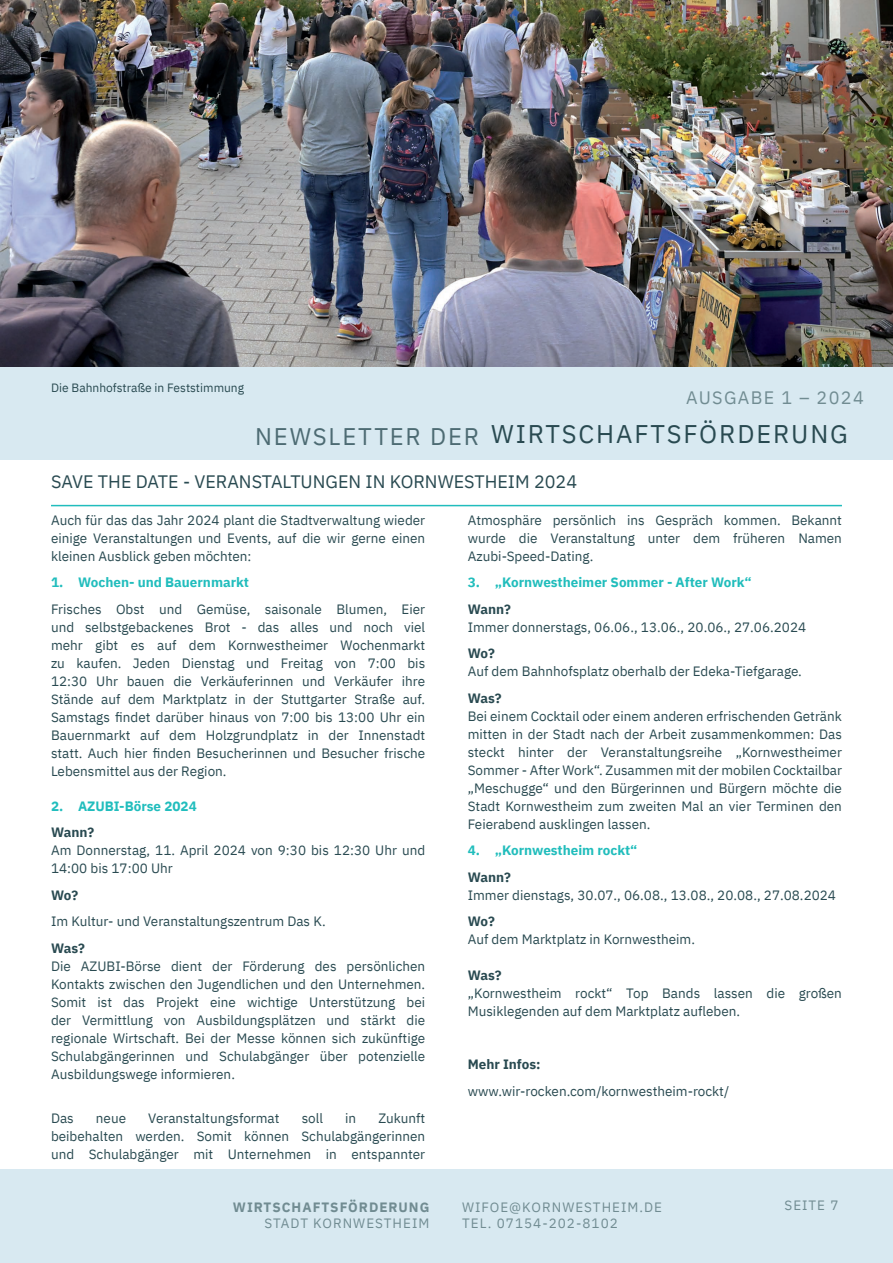
<style>
.page{position:relative;width:893px;height:1263px;background:#fff}
.page>*{position:absolute;margin:0;border:0;box-sizing:border-box;transform-origin:0 0}
.t1{font:25.5px "IBM Plex Sans";letter-spacing:.075em;color:#294a51}
.t2{font:18px "IBM Plex Sans";color:#294a51}
.t3{font:18px "IBM Plex Sans";letter-spacing:.075em;color:#718c92}
.t4{font:13.5px/18px "IBM Plex Sans";color:#294a51;text-align:justify}
.t5{font:13.5px/16.2px "IBM Plex Sans";letter-spacing:.075em;color:#718c92}
.t6{font:700 13.5px "IBM Plex Sans";color:#21bdbc}
.t7{font:700 13.5px "IBM Plex Sans";color:#294a51}
.t8{font:700 13.5px "IBM Plex Sans";color:#21bdbd}
.t9{font:700 13.5px "IBM Plex Sans";letter-spacing:.075em;color:#718c92}
.t10{font:12px "IBM Plex Sans";color:#294a51}
</style>
<div class="page">
<div style="left:0;top:367px;width:893px;height:93px;background:#d8e9f1"></div>
<div style="left:0;top:1169px;width:893px;height:93px;background:#d8e9f1"></div>
<hr style="left:51px;top:505px;width:791px;height:1px;background:#21bdbd">
<img style="left:1px;top:0;width:892px;height:367px">
<img style="left:0;top:0;width:1px;height:367px">
<p class="t10" style="left:51px;top:378px;width:195px">Die Bahnhofstraße in Feststimmung</p>
<h2 class="t3" style="left:686px;top:384px;width:179px">AUSGABE 1 – 2024</h2>
<h1 class="t1" style="left:255px;top:414px;width:594px"><sub>NEWSLETTER</sub> <sub>DER</sub> WIRTSCHAFTSFÖRDERUNG</h1>
<h2 class="t2" style="left:51px;top:468px;width:528px">SAVE THE DATE - VERANSTALTUNGEN IN KORNWESTHEIM 2024</h2>
<p class="t4" style="left:51px;top:510px;width:376px">Auch für das das Jahr 2024 plant die Stadtverwaltung wieder einige Veranstaltungen und Events, auf die wir gerne einen kleinen Ausblick geben möchten:</p>
<p class="t8" style="left:51px;top:572px;width:200px">1. Wochen- und Bauernmarkt</p>
<p class="t4" style="left:51px;top:599px;width:376px">Frisches Obst und Gemüse, saisonale Blumen, Eier und selbstgebackenes Brot - das alles und noch viel mehr gibt es auf dem Kornwestheimer Wochenmarkt zu kaufen. Jeden Dienstag und Freitag von 7:00 bis 12:30 Uhr bauen die Verkäuferinnen und Verkäufer ihre Stände auf dem Marktplatz in der Stuttgarter Straße auf.<br>Samstags findet darüber hinaus von 7:00 bis 13:00 Uhr ein Bauernmarkt auf dem Holzgrundplatz in der Innenstadt statt. Auch hier finden Besucherinnen und Besucher frische Lebensmittel aus der Region.</p>
<p class="t8" style="left:51px;top:795px;width:147px">2. AZUBI-Börse 2024</p>
<p class="t7" style="left:51px;top:822px;width:45px">Wann?</p>
<p class="t4" style="left:51px;top:840px;width:376px">Am Donnerstag, 11. April 2024 von 9:30 bis 12:30 Uhr und<br>14:00 bis 17:00 Uhr</p>
<p class="t7" style="left:51px;top:884px;width:29px">Wo?</p>
<p class="t4" style="left:51px;top:911px;width:276px">Im Kultur- und Veranstaltungszentrum Das K.</p>
<p class="t7" style="left:51px;top:937px;width:35px">Was?</p>
<p class="t4" style="left:51px;top:956px;width:376px">Die AZUBI-Börse dient der Förderung des persönlichen Kontakts zwischen den Jugendlichen und den Unternehmen.<br>Somit ist das Projekt eine wichtige Unterstützung bei der Vermittlung von Ausbildungsplätzen und stärkt die regionale Wirtschaft. Bei der Messe können sich zukünftige Schulabgängerinnen und Schulabgänger über potenzielle Ausbildungswege informieren.</p>
<p class="t4" style="left:51px;top:1108px;width:24px">Das</p>
<p class="t4" style="left:96px;top:1108px;width:32px">neue</p>
<p class="t4" style="left:148px;top:1108px;width:133px">Veranstaltungsformat</p>
<p class="t4" style="left:302px;top:1108px;width:23px">soll</p>
<p class="t4" style="left:345px;top:1108px;width:13px">in</p>
<p class="t4" style="left:51px;top:1108px;width:376px;text-indent:327px">Zukunft beibehalten werden. Somit können Schulabgängerinnen und Schulabgänger mit Unternehmen in entspannter</p>
<p class="t9" style="left:233px;top:1196px;width:198px">WIRTSCHAFTSFÖRDERUNG</p>
<p class="t5" style="left:264px;top:1214px;width:167px">STADT KORNWESTHEIM</p>
<p class="t4" style="left:468px;top:510px;width:376px">Atmosphäre persönlich ins Gespräch kommen. Bekannt wurde die Veranstaltung unter dem früheren Namen Azubi-Speed-Dating.</p>
<p class="t6" style="left:468px;top:572px;width:286px">3. „Kornwestheimer Sommer - After Work“</p>
<p class="t7" style="left:468px;top:598px;width:45px">Wann?</p>
<p class="t4" style="left:468px;top:617px;width:340px">Immer donnerstags, 06.06., 13.06., 20.06., 27.06.2024</p>
<p class="t7" style="left:468px;top:643px;width:29px">Wo?</p>
<p class="t4" style="left:468px;top:661px;width:336px">Auf dem Bahnhofsplatz oberhalb der Edeka-Tiefgarage.</p>
<p class="t7" style="left:468px;top:687px;width:35px">Was?</p>
<p class="t4" style="left:468px;top:706px;width:376px">Bei einem Cocktail oder einem anderen erfrischenden Getränk mitten in der Stadt nach der Arbeit zusammenkommen: Das steckt hinter der Veranstaltungsreihe „Kornwestheimer Sommer - After Work“. Zusammen mit der mobilen Cocktailbar „Meschugge“ und den Bürgerinnen und Bürgern möchte die Stadt Kornwestheim zum zweiten Mal an vier Terminen den Feierabend ausklingen lassen.</p>
<p class="t6" style="left:468px;top:840px;width:171px">4. „Kornwestheim rockt“</p>
<p class="t7" style="left:468px;top:866px;width:45px">Wann?</p>
<p class="t4" style="left:468px;top:885px;width:370px">Immer dienstags, 30.07., 06.08., 13.08., 20.08., 27.08.2024</p>
<p class="t7" style="left:468px;top:911px;width:29px">Wo?</p>
<p class="t4" style="left:468px;top:929px;width:229px">Auf dem Marktplatz in Kornwestheim.</p>
<p class="t7" style="left:468px;top:965px;width:35px">Was?</p>
<p class="t4" style="left:468px;top:983px;width:376px">„Kornwestheim rockt“ Top Bands lassen die großen<br>Musiklegenden auf dem Marktplatz aufleben.</p>
<p class="t7" style="left:468px;top:1054px;width:74px">Mehr Infos:</p>
<p class="t4" style="left:468px;top:1081px;width:263px">www.wir-rocken.com/kornwestheim-rockt/</p>
<p class="t5" style="left:462px;top:1198px;width:201px">WIFOE@KORNWESTHEIM.DE<br>TEL. 07154-202-8102</p>
<p class="t5" style="left:784px;top:1196px;width:55px">SEITE 7</p>
</div>
